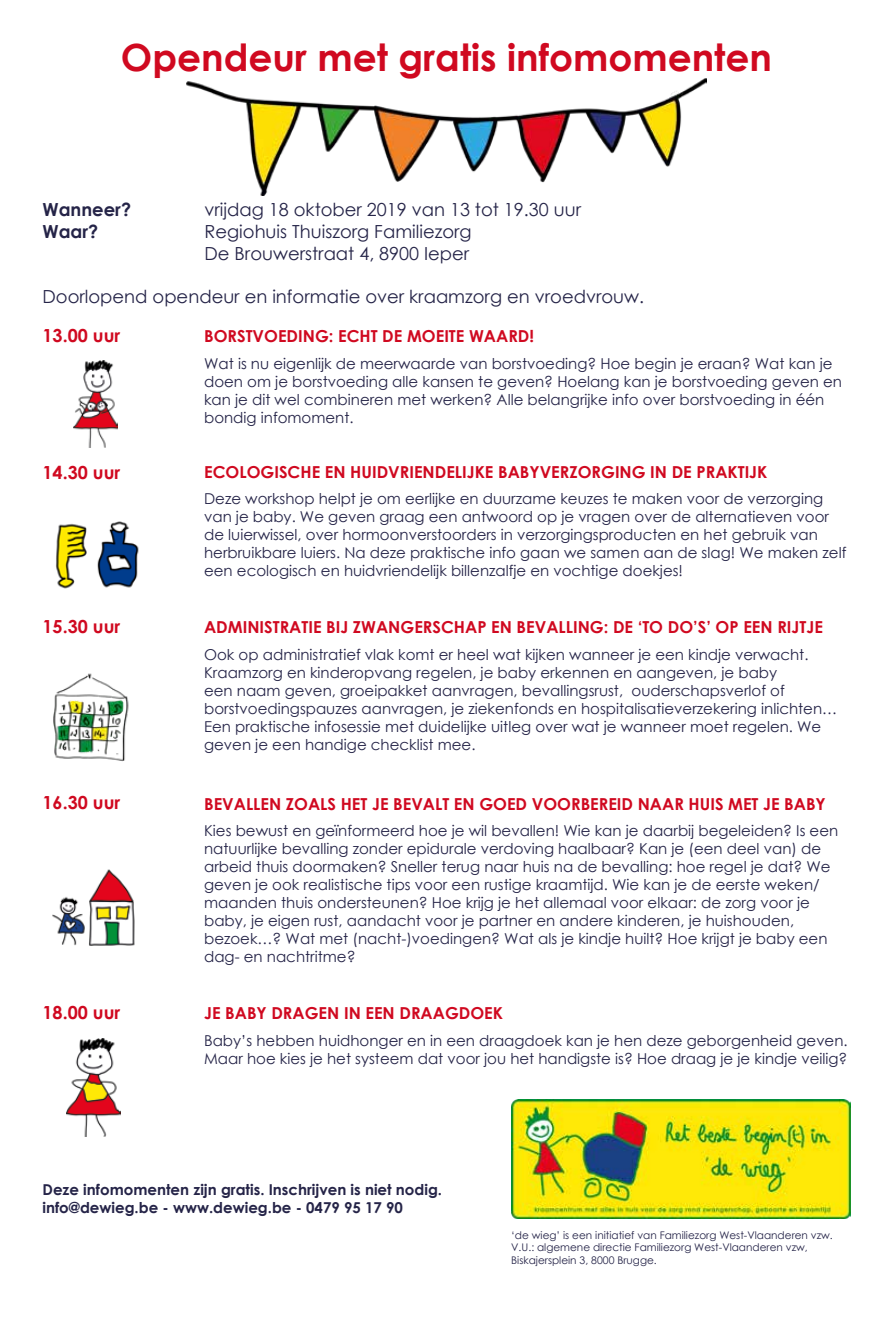
<style>
.page{position:relative;width:893px;height:1319px;background:#fff}
.page>*{position:absolute;margin:0;border:0;box-sizing:border-box;transform-origin:0 0}
.t1{font:700 37.5px "Century Gothic";color:#d00920}
.t2{font:18px/21.6px "Century Gothic";color:#252448}
.t3{font:700 18px "Century Gothic";color:#d00920}
.t4{font:700 18px "Century Gothic";color:#252448}
.t5{font:700 16.5px "Century Gothic";color:#d00920}
.t6{font:15px/18px "Century Gothic";color:#252448}
.t7{font:700 15px/18px "Century Gothic";color:#252448}
.t8{font:10.5px/12.6px "Century Gothic";color:#252448}
</style>
<div class="page">
<img style="left:186px;top:78px;width:520px;height:118px">
<img style="left:511px;top:1099px;width:339px;height:119px">
<img style="left:52px;top:869px;width:83px;height:77px">
<img style="left:74px;top:360px;width:43px;height:87px">
<img style="left:56px;top:521px;width:83px;height:68px">
<img style="left:53px;top:673px;width:76px;height:88px">
<img style="left:67px;top:1038px;width:53px;height:97px">
<h1 class="t1" style="left:121px;top:29px;width:652px">Opendeur met gratis infomomenten</h1>
<p class="t4" style="left:43px;top:196px;width:90px">Wanneer?</p>
<p class="t2" style="left:205px;top:199px;width:378px">vrijdag 18 oktober 2019 van 13 tot 19.30 uur</p>
<p class="t4" style="left:43px;top:218px;width:57px">Waar?</p>
<p class="t2" style="left:205px;top:220px;width:269px">Regiohuis Thuiszorg Familiezorg<br>De Brouwerstraat 4, 8900 Ieper</p>
<p class="t2" style="left:43px;top:285px;width:603px">Doorlopend opendeur en informatie over kraamzorg en vroedvrouw.</p>
<p class="t5" style="left:204px;top:323px;width:331px">BORSTVOEDING: ECHT DE MOEITE WAARD!</p>
<p class="t6" style="left:204px;top:354px;width:639px">Wat is nu eigenlijk de meerwaarde van borstvoeding? Hoe begin je eraan? Wat kan je doen om je borstvoeding alle kansen te geven? Hoelang kan je borstvoeding geven en kan je dit wel combineren met werken? Alle belangrijke info over borstvoeding in één bondig infomoment.</p>
<p class="t5" style="left:204px;top:459px;width:565px">ECOLOGISCHE EN HUIDVRIENDELIJKE BABYVERZORGING IN DE PRAKTIJK</p>
<p class="t6" style="left:204px;top:489px;width:644px">Deze workshop helpt je om eerlijke en duurzame keuzes te maken voor de verzorging van je baby. We geven graag een antwoord op je vragen over de alternatieven voor de luierwissel, over hormoonverstoorders in verzorgingsproducten en het gebruik van herbruikbare luiers. Na deze praktische info gaan we samen aan de slag! We maken zelf een ecologisch en huidvriendelijk billenzalfje en vochtige doekjes!</p>
<p class="t3" style="left:43px;top:321px;width:79px">13.00 uur</p>
<p class="t3" style="left:43px;top:459px;width:79px">14.30 uur</p>
<p class="t3" style="left:43px;top:612px;width:79px">15.30 uur</p>
<p class="t5" style="left:204px;top:614px;width:620px">ADMINISTRATIE BIJ ZWANGERSCHAP EN BEVALLING: DE ‘TO DO’S’ OP EEN RIJTJE</p>
<p class="t6" style="left:204px;top:644px;width:635px">Ook op administratief vlak komt er heel wat kijken wanneer je een kindje verwacht.<br>Kraamzorg en kinderopvang regelen, je baby erkennen en aangeven, je baby<br>een naam geven, groeipakket aanvragen, bevallingsrust, ouderschapsverlof of borstvoedingspauzes aanvragen, je ziekenfonds en hospitalisatieverzekering inlichten… Een praktische infosessie met duidelijke uitleg over wat je wanneer moet regelen. We geven je een handige checklist mee.</p>
<p class="t3" style="left:43px;top:789px;width:79px">16.30 uur</p>
<p class="t5" style="left:204px;top:791px;width:623px">BEVALLEN ZOALS HET JE BEVALT EN GOED VOORBEREID NAAR HUIS MET JE BABY</p>
<p class="t6" style="left:204px;top:821px;width:636px">Kies bewust en geïnformeerd hoe je wil bevallen! Wie kan je daarbij begeleiden? Is een natuurlijke bevalling zonder epidurale verdoving haalbaar? Kan je (een deel van) de arbeid thuis doormaken? Sneller terug naar huis na de bevalling: hoe regel je dat? We geven je ook realistische tips voor een rustige kraamtijd. Wie kan je de eerste weken/ maanden thuis ondersteunen? Hoe krijg je het allemaal voor elkaar: de zorg voor je baby, je eigen rust, aandacht voor je partner en andere kinderen, je huishouden, bezoek…? Wat met (nacht-)voedingen? Wat als je kindje huilt? Hoe krijgt je baby een dag- en nachtritme?</p>
<p class="t3" style="left:43px;top:998px;width:79px">18.00 uur</p>
<p class="t5" style="left:204px;top:1000px;width:300px">JE BABY DRAGEN IN EEN DRAAGDOEK</p>
<p class="t6" style="left:204px;top:1030px;width:645px">Baby’s hebben huidhonger en in een draagdoek kan je hen deze geborgenheid geven.<br>Maar hoe kies je het systeem dat voor jou het handigste is? Hoe draag je je kindje veilig?</p>
<p class="t7" style="left:43px;top:1179px;width:401px">Deze infomomenten zijn gratis. Inschrijven is niet nodig. info@dewieg.be - www.dewieg.be - 0479 95 17 90</p>
<p class="t8" style="left:511px;top:1228px;width:323px">‘de wieg’ is een initiatief van Familiezorg West-Vlaanderen vzw.<br>V.U.: algemene directie Familiezorg West-Vlaanderen vzw,<br>Biskajersplein 3, 8000 Brugge.</p>
</div>
